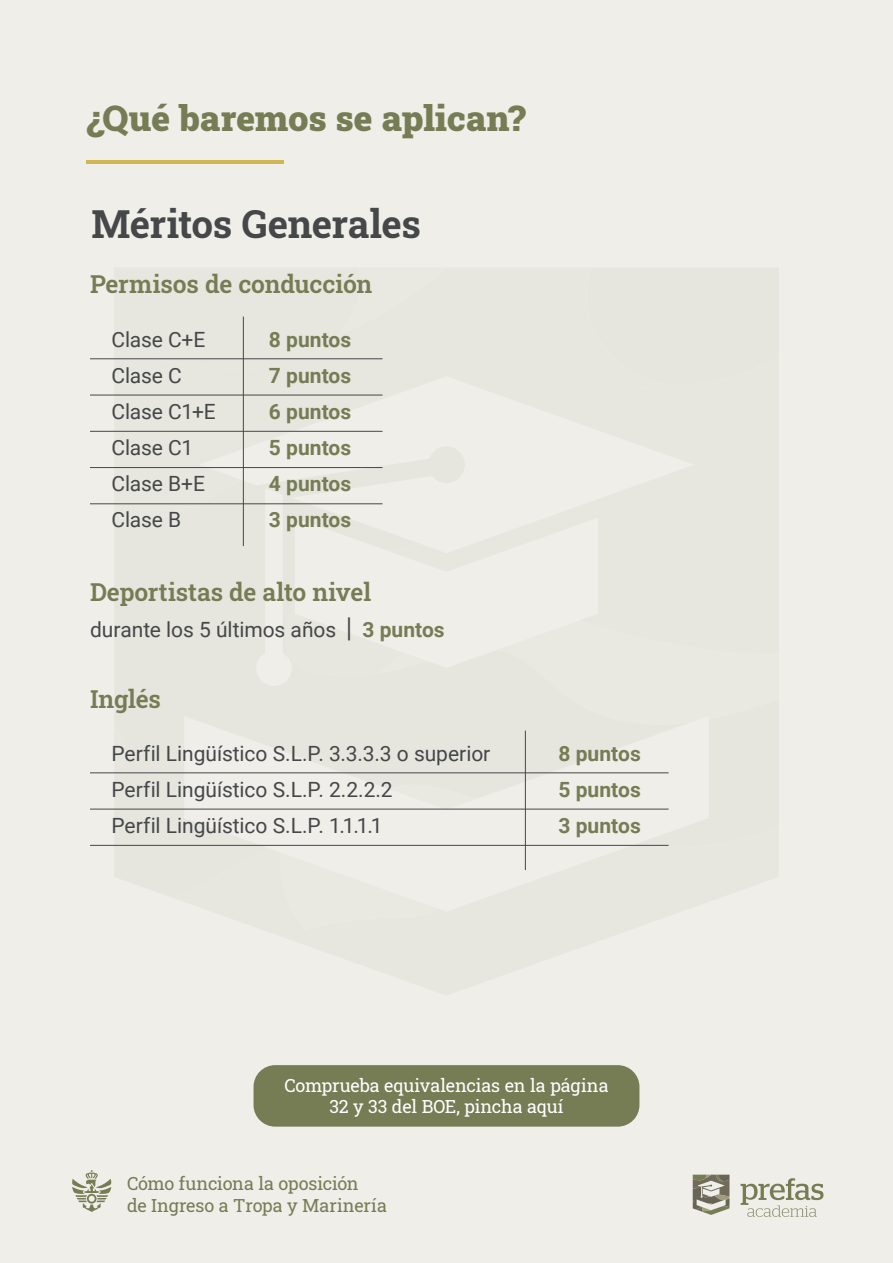
<style>
.page{position:relative;width:893px;height:1263px;background:#efeee9}
.page>*{position:absolute;margin:0;border:0;box-sizing:border-box;transform-origin:0 0}
.t1{font:700 38.55px "Roboto Slab";letter-spacing:-.015em;color:#454749}
.t2{font:900 36px "Roboto Slab";letter-spacing:-.005em;color:#767d54}
.t3{font:600 24.75px "Roboto Slab";letter-spacing:-.005em;color:#767d54}
.t4{font:21px/36px "Roboto";letter-spacing:-.005em;color:#454749}
.t5{font:700 21px/36px "Roboto";color:#767d54;text-align:justify}
.t6{font:18px/21.6px "Roboto Slab";letter-spacing:-.005em;color:#fff;text-align:center}
.t7{font:18px/21.6px "Roboto Slab";letter-spacing:-.005em;color:#767d54}
.s1{font-weight:700;font-size:27.3px}
.s2{font-weight:700;color:#767d54}
</style>
<div class="page">
<svg style="left:741px;top:1178px;width:82px;height:39px"></svg>
<svg style="left:693px;top:1175px;width:37px;height:40px"></svg>
<svg style="left:72px;top:1170px;width:39px;height:42px"></svg>
<hr style="left:86px;top:160px;width:197px;height:4px;background:#d1b654">
<hr style="left:243px;top:316px;width:1px;height:230px;background:#454749">
<hr style="left:90px;top:358px;width:292px;height:1px;background:#454749">
<hr style="left:90px;top:395px;width:292px;height:1px;background:#454749">
<hr style="left:90px;top:431px;width:292px;height:1px;background:#454749">
<hr style="left:90px;top:467px;width:292px;height:1px;background:#454749">
<hr style="left:90px;top:503px;width:292px;height:1px;background:#454749">
<hr style="left:525px;top:730px;width:1px;height:140px;background:#454749">
<hr style="left:90px;top:772px;width:579px;height:1px;background:#454749">
<hr style="left:90px;top:809px;width:579px;height:1px;background:#454749">
<hr style="left:90px;top:845px;width:579px;height:1px;background:#454749">
<div style="left:253px;top:1065px;width:386px;height:62px;background:#767d54;border-radius:22px"></div>
<h2 class="t2" style="left:86px;top:93px;width:441px">¿Qué baremos se aplican?</h2>
<h1 class="t1" style="left:92px;top:198px;width:331px">Méritos Generales</h1>
<p class="t3" style="left:90px;top:268px;width:284px">Permisos de conducción</p>
<p class="t4" style="left:111px;top:321px;width:106px">Clase C+E<br>Clase C<br>Clase C1+E<br>Clase C1<br>Clase B+E<br>Clase B</p>
<p class="t5" style="left:269px;top:321px;width:84px">8 puntos 7 puntos 6 puntos 5 puntos 4 puntos 3 puntos</p>
<p class="t3" style="left:90px;top:575px;width:283px">Deportistas de alto nivel</p>
<p class="t4" style="left:90px;top:610px;width:356px">durante los 5 últimos años <span class="s1">|</span> <span class="s2">3 puntos</span></p>
<p class="t3" style="left:90px;top:682px;width:72px">Inglés</p>
<p class="t4" style="left:111px;top:735px;width:380px">Perfil Lingüístico S.L.P. 3.3.3.3 o superior<br>Perfil Lingüístico S.L.P. 2.2.2.2<br>Perfil Lingüístico S.L.P. 1.1.1.1</p>
<p class="t5" style="left:558px;top:735px;width:84px">8 puntos 5 puntos 3 puntos</p>
<p class="t6" style="left:284px;top:1074px;width:326px">Comprueba equivalencias en la página<br>32 y 33 del BOE, pincha aquí</p>
<p class="t7" style="left:127px;top:1172px;width:261px">Cómo funciona la oposición<br>de Ingreso a Tropa y Marinería</p>
</div>
